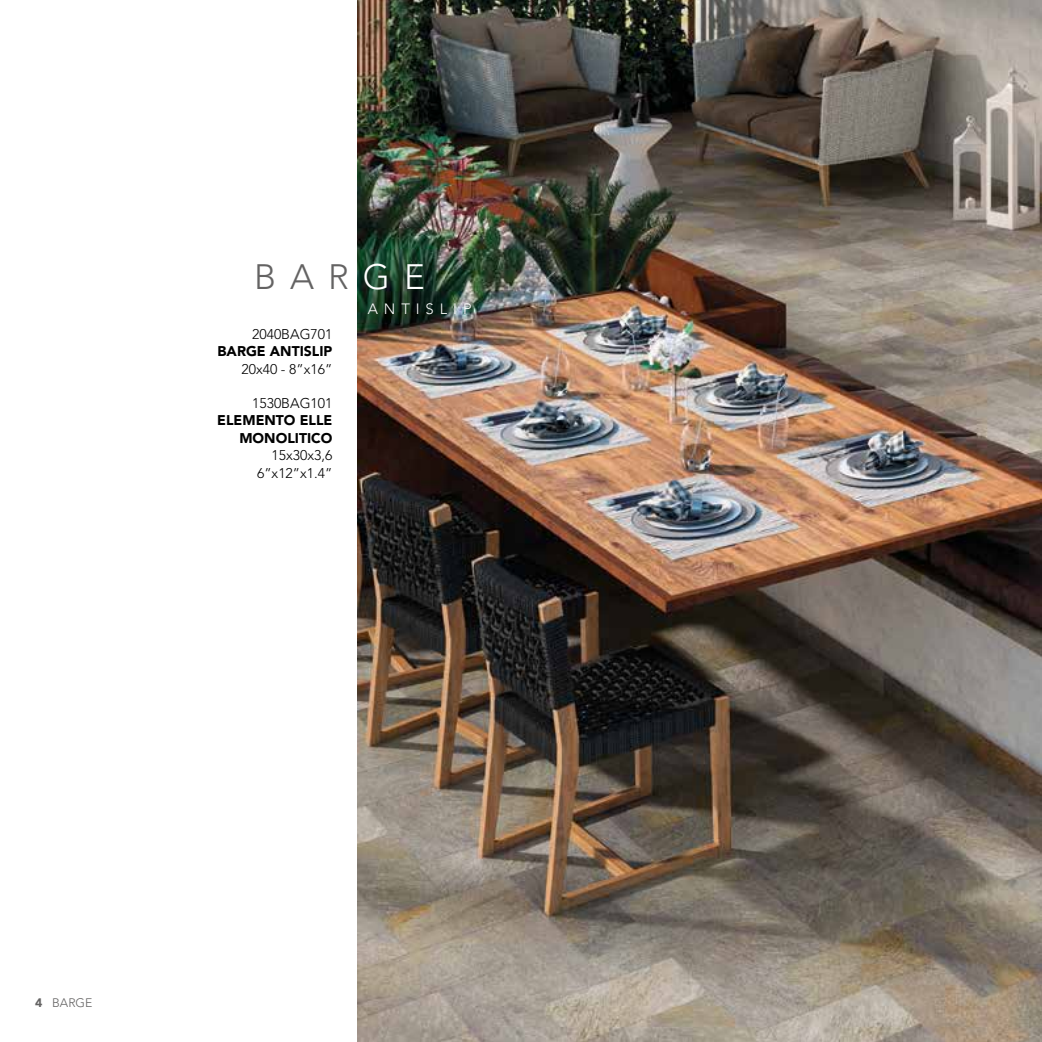
<style>
.page{position:relative;width:1042px;height:1042px;background:#fff}
.page>*{position:absolute;margin:0;border:0;box-sizing:border-box;transform-origin:0 0}
.t1{font:300 35px "Avenir LT Std";letter-spacing:.4em;color:#646363}
.t2{font:300 14.88px "Avenir LT Std";letter-spacing:.4em;color:#fff}
.t3{font:300 14px/17.5px "Avenir LT Std";color:#000;text-align:right}
.t4{font:900 14px/17.5px "Avenir LT Std";color:#000;text-align:right}
.t5{font:300 12.25px "Avenir LT Std";color:#646363}
.s1{color:#fff}
.s2{font-weight:900}
</style>
<div class="page">
<img style="left:357px;top:0;width:685px;height:1042px">
<h1 class="t1" style="left:254px;top:257px;width:172px">BAR<span class="s1">GE</span></h1>
<p class="t3" style="left:252px;top:325px;width:82px">2040BAG701</p>
<p class="t4" style="left:218px;top:342px;width:116px">BARGE ANTISLIP</p>
<p class="t3" style="left:241px;top:360px;width:92px">20x40 - 8”x16”</p>
<p class="t3" style="left:252px;top:394px;width:82px">1530BAG101</p>
<p class="t4" style="left:217px;top:412px;width:117px">ELEMENTO ELLE<br>MONOLITICO</p>
<p class="t3" style="left:257px;top:447px;width:77px">15x30x3,6<br>6”x12”x1.4”</p>
<p class="t2" style="left:368px;top:300px;width:105px">ANTISLIP</p>
<p class="t5" style="left:35px;top:996px;width:59px"><span class="s2">4</span> BARGE</p>
</div>
